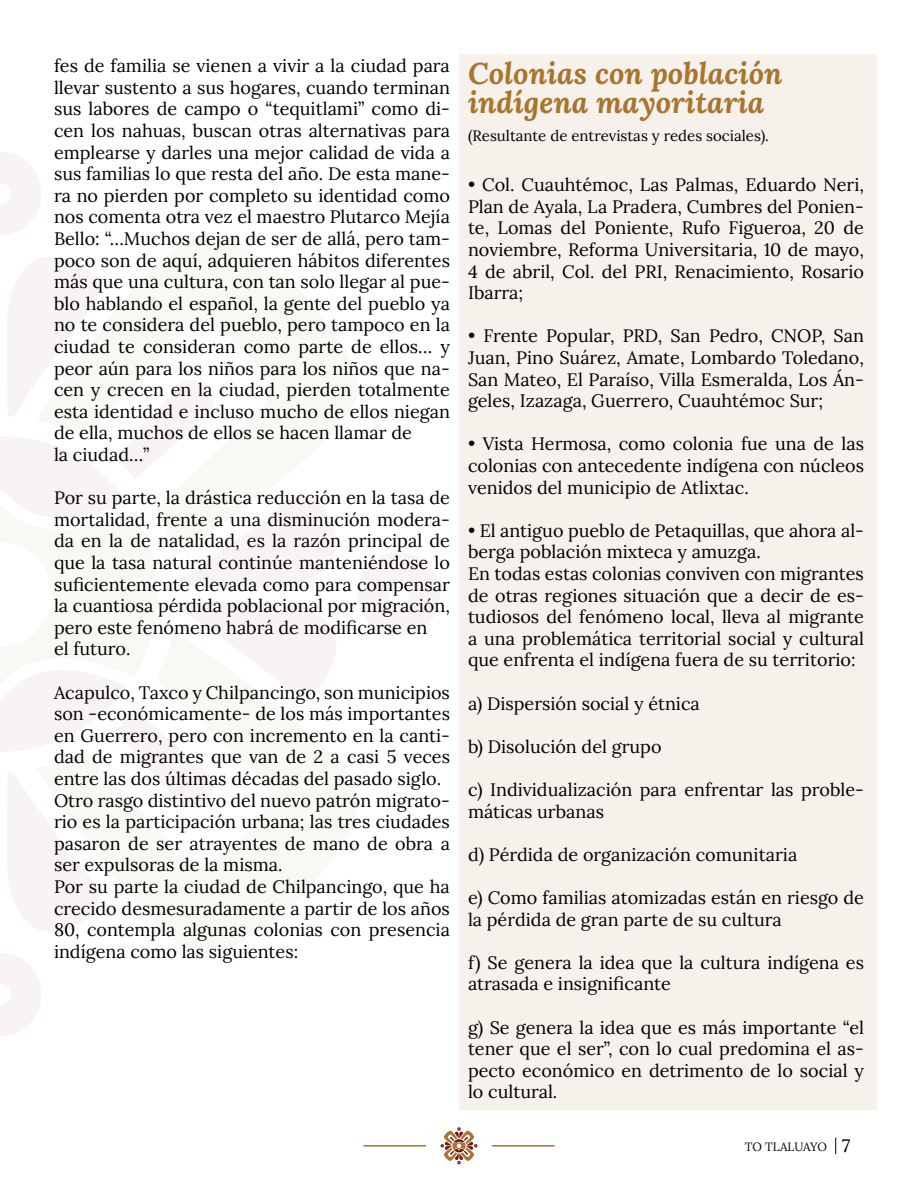
<style>
.page{position:relative;width:918px;height:1188px;background:#fff}
.page>*{position:absolute;margin:0;border:0;box-sizing:border-box;transform-origin:0 0}
.t1{font:italic 700 30px/28.5px "Lora";color:#a8752e}
.t2{font:18px/21.6px "Lora";color:#000}
.t3{font:15px "Lora";color:#000}
.t4{font:12px "Lora";letter-spacing:-.005em;color:#000}
.s1{font-weight:500;font-style:italic;font-size:18px}
</style>
<div class="page">
<svg style="left:835px;top:1138px;width:1px;height:16px"></svg>
<svg style="left:441px;top:1127px;width:36px;height:37px"></svg>
<hr style="left:492px;top:1145px;width:63px;height:2px;background:#b36b29">
<hr style="left:363px;top:1145px;width:63px;height:2px;background:#b36b29">
<svg style="left:0;top:257px;width:336px;height:674px"></svg>
<svg style="left:0;top:953px;width:41px;height:83px"></svg>
<svg style="left:0;top:152px;width:41px;height:83px"></svg>
<svg style="left:358px;top:553px;width:82px;height:82px"></svg>
<div style="left:459px;top:54px;width:417px;height:1056px;background:#f6f1ea"></div>
<p class="t2" style="left:54px;top:54px;width:398px">fes de familia se vienen a vivir a la ciudad para llevar sustento a sus hogares, cuando terminan sus labores de campo o “tequitlami” como di&shy;cen los nahuas, buscan otras alternativas para emplearse y darles una mejor calidad de vida a sus familias lo que resta del año. De esta mane&shy;ra no pierden por completo su identidad como nos comenta otra vez el maestro Plutarco Mejía Bello: “…Muchos dejan de ser de allá, pero tam&shy;poco son de aquí, adquieren hábitos diferentes más que una cultura, con tan solo llegar al pue&shy;blo hablando el español, la gente del pueblo ya no te considera del pueblo, pero tampoco en la ciudad te consideran como parte de ellos… y peor aún para los niños para los niños que na&shy;cen y crecen en la ciudad, pierden totalmente esta identidad e incluso mucho de ellos niegan de ella, muchos de ellos se hacen llamar de<br>la ciudad…”</p>
<p class="t2" style="left:54px;top:486px;width:398px">Por su parte, la drástica reducción en la tasa de mortalidad, frente a una disminución modera&shy;da en la de natalidad, es la razón principal de que la tasa natural continúe manteniéndose lo suficientemente elevada como para compensar la cuantiosa pérdida poblacional por migración, pero este fenómeno habrá de modificarse en<br>el futuro.</p>
<p class="t2" style="left:54px;top:680px;width:398px">Acapulco, Taxco y Chilpancingo, son municipios son -económicamente- de los más importantes en Guerrero, pero con incremento en la canti&shy;dad de migrantes que van de 2 a casi 5 veces entre las dos últimas décadas del pasado siglo.<br>Otro rasgo distintivo del nuevo patrón migrato&shy;rio es la participación urbana; las tres ciudades pasaron de ser atrayentes de mano de obra a ser expulsoras de la misma.<br>Por su parte la ciudad de Chilpancingo, que ha crecido desmesuradamente a partir de los años 80, contempla algunas colonias con presencia indígena como las siguientes:</p>
<h1 class="t1" style="left:468px;top:58px;width:316px">Colonias con población indígena mayoritaria</h1>
<p class="t3" style="left:468px;top:124px;width:302px">(Resultante de entrevistas y redes sociales).</p>
<p class="t2" style="left:468px;top:173px;width:398px;text-align:justify">• Col. Cuauhtémoc, Las Palmas, Eduardo Neri, Plan de Ayala, La Pradera, Cumbres del Ponien&shy;te, Lomas del Poniente, Rufo Figueroa, 20 de noviembre, Reforma Universitaria, 10 de mayo, 4 de abril, Col. del PRI, Renacimiento, Rosario Ibarra;</p>
<p class="t2" style="left:468px;top:324px;width:397px;text-align:justify">• Frente Popular, PRD, San Pedro, CNOP, San Juan, Pino Suárez, Amate, Lombardo Toledano, San Mateo, El Paraíso, Villa Esmeralda, Los Án&shy;geles, Izazaga, Guerrero, Cuauhtémoc Sur;</p>
<p class="t2" style="left:468px;top:432px;width:398px;text-align:justify">• Vista Hermosa, como colonia fue una de las colonias con antecedente indígena con núcleos venidos del municipio de Atlixtac.</p>
<p class="t2" style="left:468px;top:518px;width:398px">• El antiguo pueblo de Petaquillas, que ahora al&shy;berga población mixteca y amuzga.<br>En todas estas colonias conviven con migrantes de otras regiones situación que a decir de es&shy;tudiosos del fenómeno local, lleva al migrante a una problemática territorial social y cultural que enfrenta el indígena fuera de su territorio:</p>
<p class="t2" style="left:468px;top:691px;width:233px">a) Dispersión social y étnica</p>
<p class="t2" style="left:468px;top:734px;width:195px">b) Disolución del grupo</p>
<p class="t2" style="left:468px;top:778px;width:398px">c) Individualización para enfrentar las proble&shy;máticas urbanas</p>
<p class="t2" style="left:468px;top:842px;width:331px">d) Pérdida de organización comunitaria</p>
<p class="t2" style="left:468px;top:886px;width:398px">e) Como familias atomizadas están en riesgo de la pérdida de gran parte de su cultura</p>
<p class="t2" style="left:468px;top:950px;width:398px">f) Se genera la idea que la cultura indígena es atrasada e insignificante</p>
<p class="t2" style="left:468px;top:1015px;width:398px;text-align:justify">g) Se genera la idea que es más importante “el tener que el ser”, con lo cual predomina el as&shy;pecto económico en detrimento de lo social y lo cultural.</p>
<p class="t4" style="left:745px;top:1137px;width:107px">TO TLALUAYO <span class="s1">7</span></p>
</div>
